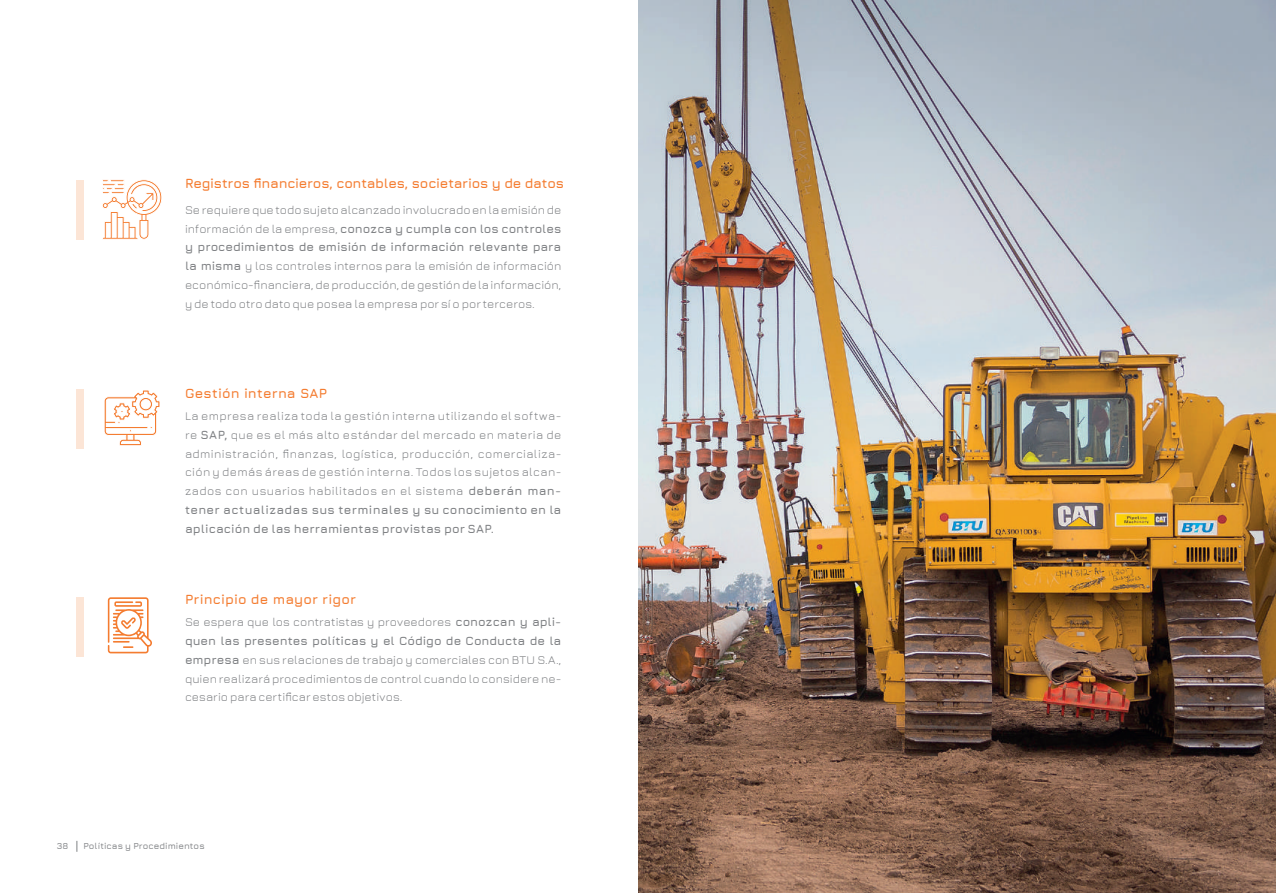
<style>
.page{position:relative;width:1276px;height:893px;background:#fff}
.page>*{position:absolute;margin:0;border:0;box-sizing:border-box;transform-origin:0 0}
.t1{font:700 13.5px "Jura";color:#f47c30}
.t2{font:700 13.5px "Jura";letter-spacing:.02em;color:#f47c30}
.t3{font:12px/18.8px "Jura";letter-spacing:.01em;color:#808285;text-align:justify}
.t4{font:600 9px "Jura";letter-spacing:.01em;color:#808285}
.s1{font-weight:700}
</style>
<div class="page">
<div style="left:76px;top:597px;width:7px;height:60px;background:#fce5d6"></div>
<div style="left:76px;top:389px;width:7px;height:60px;background:#fce5d6"></div>
<div style="left:76px;top:180px;width:7px;height:59px;background:#fce5d6"></div>
<svg style="left:104px;top:390px;width:56px;height:56px"></svg>
<svg style="left:102px;top:179px;width:60px;height:61px"></svg>
<svg style="left:108px;top:597px;width:44px;height:56px"></svg>
<img style="left:638px;top:0;width:638px;height:893px">
<p class="t1" style="left:185px;top:174px;width:380px">Registros financieros, contables, societarios y de datos</p>
<p class="t3" style="left:185px;top:199px;width:378px">Se requiere que todo sujeto alcanzado involucrado en la emisión de información de la empresa, <span class="s1">conozca y cumpla con los controles y procedimientos de emisión de información relevante para la misma</span> y los controles internos para la emisión de información económico-financiera, de producción, de gestión de la información, y de todo otro dato que posea la empresa por sí o por terceros.</p>
<p class="t2" style="left:185px;top:383px;width:144px">Gestión interna SAP</p>
<p class="t3" style="left:185px;top:406px;width:378px">La empresa realiza toda la gestión interna utilizando el softwa&shy;re <span class="s1">SAP,</span> que es el más alto estándar del mercado en materia de administración, finanzas, logística, producción, comercializa&shy;ción y demás áreas de gestión interna. Todos los sujetos alcan&shy;zados con usuarios habilitados en el sistema <span class="s1">deberán man&shy;tener actualizadas sus terminales y su conocimiento en la aplicación de las herramientas provistas por SAP.</span></p>
<p class="t1" style="left:185px;top:589px;width:172px">Principio de mayor rigor</p>
<p class="t3" style="left:185px;top:612px;width:378px">Se espera que los contratistas y proveedores <span class="s1">conozcan y apli&shy;quen las presentes políticas y el Código de Conducta de la empresa</span> en sus relaciones de trabajo y comerciales con BTU S.A., quien realizará procedimientos de control cuando lo considere ne&shy;cesario para certificar estos objetivos.</p>
<p class="t4" style="left:83px;top:839px;width:123px">Políticas y Procedimientos</p>
<p class="t4" style="left:57px;top:839px;width:13px">38</p>
<p class="t4" style="left:85px;top:839px;width:84px">Plan de Integridad</p>
</div>
